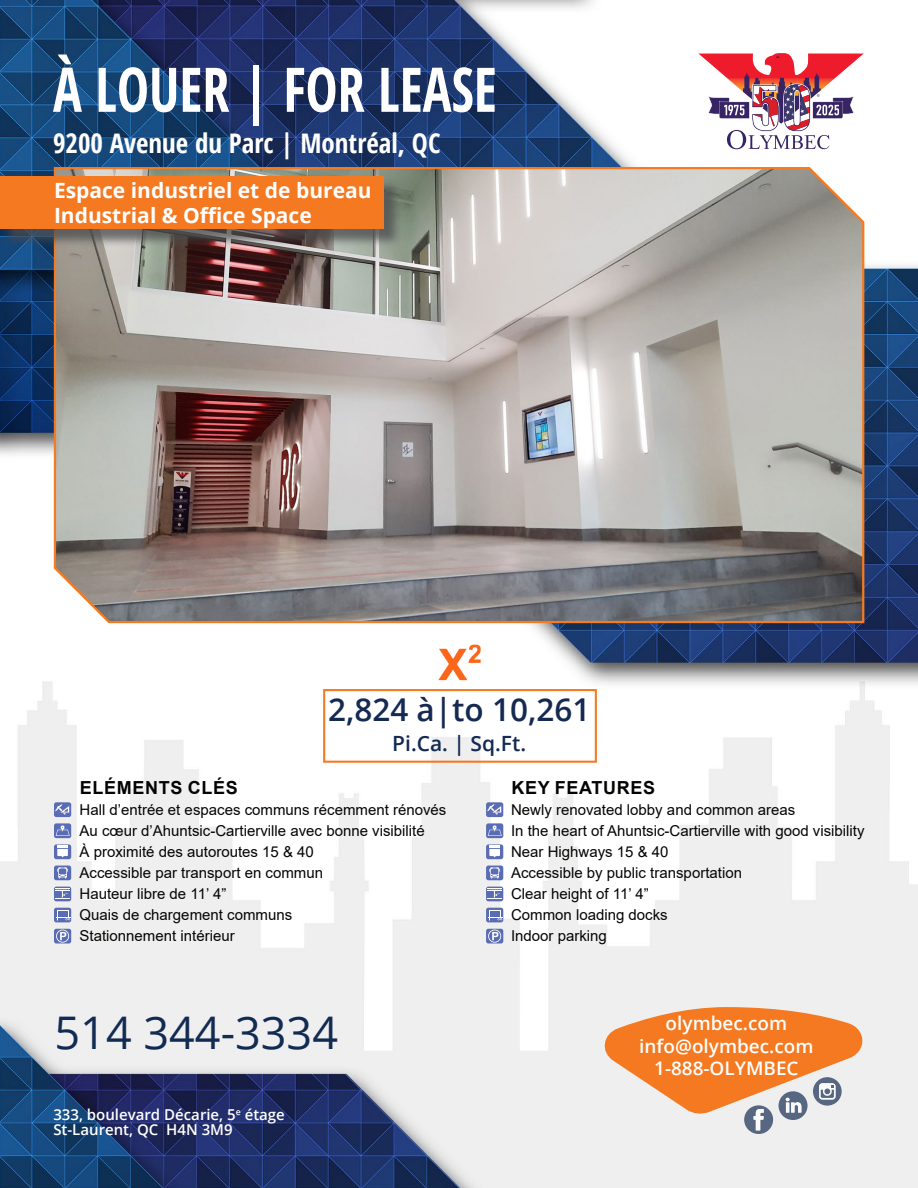
<style>
.page{position:relative;width:918px;height:1188px;background:#fff}
.page>*{position:absolute;margin:0;border:0;box-sizing:border-box;transform-origin:0 0}
.t1{font:700 condensed 61.5px "Open Sans";color:#fff;scale:.88 1}
.t2{font:45px "Open Sans";color:#122b52}
.t3{font:600 31.5px "Open Sans";color:#142a52}
.t4{font:700 condensed 27px "Open Sans";color:#fff}
.t5{font:700 21px "Open Sans";color:#fff}
.t6{font:600 21px "Open Sans";color:#142a52}
.t7{font:600 18.75px/22.5px "Open Sans";color:#fff;text-align:center}
.t8{font:700 18px "Arial";letter-spacing:.035em;color:#040503}
.t9{font:15px/21px "Arial";color:#040503}
.t10{font:600 15px/15px "Open Sans";color:#fff}
</style>
<div class="page">
<img style="left:0;top:0;width:918px;height:1188px">
<svg style="left:600px;top:1007px;width:267px;height:127px"></svg>
<svg style="left:697px;top:52px;width:168px;height:97px"></svg>
<img style="left:53px;top:166px;width:813px;height:458px">
<div style="left:2px;top:178px;width:400px;height:70px;background:#4b4c4d;opacity:.75"></div>
<div style="left:0;top:176px;width:383px;height:53px;background:#f47921"></div>
<div style="left:486px;top:823px;width:17px;height:15px;background:#5a6cb3;border-radius:2px"></div>
<svg style="left:488px;top:825px;width:14px;height:11px"></svg>
<div style="left:486px;top:866px;width:17px;height:14px;background:#5a6cb3;border-radius:2px"></div>
<svg style="left:489px;top:867px;width:11px;height:11px"></svg>
<svg style="left:486px;top:844px;width:17px;height:15px"></svg>
<svg style="left:489px;top:846px;width:11px;height:12px"></svg>
<div style="left:486px;top:802px;width:17px;height:15px;background:#5a6cb3;border-radius:2px"></div>
<svg style="left:487px;top:804px;width:15px;height:11px"></svg>
<svg style="left:486px;top:887px;width:17px;height:14px"></svg>
<svg style="left:488px;top:889px;width:14px;height:10px"></svg>
<svg style="left:486px;top:908px;width:17px;height:14px"></svg>
<svg style="left:488px;top:911px;width:15px;height:10px"></svg>
<div style="left:486px;top:929px;width:17px;height:14px;background:#5a6cb3;border-radius:2px"></div>
<svg style="left:488px;top:930px;width:13px;height:13px"></svg>
<div style="left:54px;top:823px;width:17px;height:15px;background:#5a6cb3;border-radius:2px"></div>
<svg style="left:56px;top:825px;width:14px;height:11px"></svg>
<div style="left:54px;top:866px;width:17px;height:14px;background:#5a6cb3;border-radius:2px"></div>
<svg style="left:57px;top:867px;width:11px;height:11px"></svg>
<svg style="left:54px;top:844px;width:17px;height:15px"></svg>
<svg style="left:57px;top:846px;width:11px;height:12px"></svg>
<div style="left:54px;top:802px;width:17px;height:15px;background:#5a6cb3;border-radius:2px"></div>
<svg style="left:55px;top:804px;width:15px;height:11px"></svg>
<svg style="left:54px;top:887px;width:17px;height:14px"></svg>
<svg style="left:56px;top:889px;width:14px;height:10px"></svg>
<svg style="left:54px;top:908px;width:17px;height:14px"></svg>
<svg style="left:56px;top:911px;width:14px;height:10px"></svg>
<div style="left:54px;top:929px;width:17px;height:14px;background:#5a6cb3;border-radius:2px"></div>
<svg style="left:56px;top:930px;width:13px;height:13px"></svg>
<div style="left:323px;top:689px;width:274px;height:74px;border:2px solid #f47b21"></div>
<img style="left:424px;top:643px;width:70px;height:51px">
<p class="t1" style="left:53px;top:47px;width:506px">À LOUER | FOR LEASE</p>
<p class="t4" style="left:53px;top:125px;width:389px">9200 Avenue du Parc | Montréal, QC</p>
<p class="t5" style="left:54px;top:176px;width:319px">Espace industriel et de bureau</p>
<p class="t5" style="left:54px;top:201px;width:259px">Industrial &amp; Office Space</p>
<p class="t3" style="left:328px;top:688px;width:264px">2,824 à|to 10,261</p>
<p class="t6" style="left:392px;top:729px;width:135px">Pi.Ca. | Sq.Ft.</p>
<p class="t8" style="left:80px;top:775px;width:159px">ELÉMENTS CLÉS</p>
<p class="t9" style="left:80px;top:799px;width:368px">Hall d’entrée et espaces communs récemment rénovés</p>
<p class="t9" style="left:80px;top:820px;width:347px">Au cœur d’Ahuntsic-Cartierville avec bonne visibilité</p>
<p class="t9" style="left:80px;top:841px;width:236px">À proximité des autoroutes 15 &amp; 40</p>
<p class="t9" style="left:80px;top:862px;width:245px">Accessible par transport en commun</p>
<p class="t9" style="left:80px;top:883px;width:148px">Hauteur libre de 11’ 4”</p>
<p class="t9" style="left:80px;top:904px;width:214px">Quais de chargement communs</p>
<p class="t9" style="left:80px;top:925px;width:157px">Stationnement intérieur</p>
<h2 class="t2" style="left:55px;top:1002px;width:285px">514 344-3334</h2>
<p class="t10" style="left:53px;top:1106px;width:233px">333, boulevard Décarie, 5<sup>e</sup> étage<br>St-Laurent, QC H4N 3M9</p>
<p class="t8" style="left:511px;top:775px;width:145px">KEY FEATURES</p>
<p class="t9" style="left:511px;top:799px;width:286px">Newly renovated lobby and common areas</p>
<p class="t9" style="left:511px;top:820px;width:355px">In the heart of Ahuntsic-Cartierville with good visibility</p>
<p class="t9" style="left:511px;top:841px;width:232px">Near Highways 15 &amp; 40<br>Accessible by public transportation</p>
<p class="t9" style="left:511px;top:883px;width:139px">Clear height of 11’ 4”</p>
<p class="t9" style="left:511px;top:904px;width:158px">Common loading docks</p>
<p class="t9" style="left:511px;top:925px;width:97px">Indoor parking</p>
<p class="t7" style="left:639px;top:1012px;width:176px">olymbec.com info@olymbec.com<br>1-888-OLYMBEC</p>
</div>
